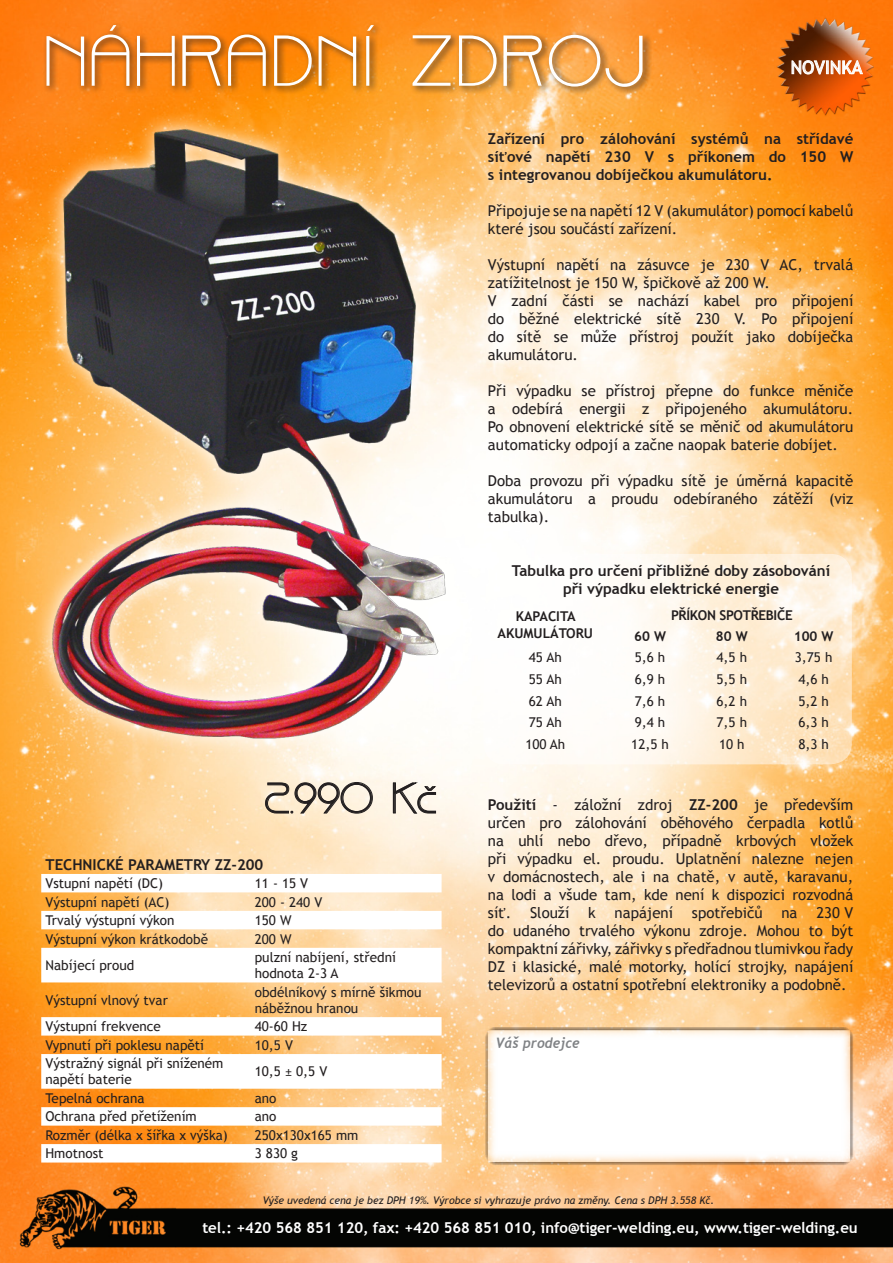
<style>
.page{position:relative;width:893px;height:1263px;background:#fff}
.page>*{position:absolute;margin:0;border:0;box-sizing:border-box;transform-origin:0 0}
.t1{font:69.45px "Brisk";letter-spacing:.005em;color:#fff}
.t2{font:42px "Brisk";color:#231f20}
.t3{font:18px "Trebuchet MS";color:#fff}
.t4{font:15px/18px "Trebuchet MS";color:#231f20;text-align:justify}
.t5{font:700 15px/18px "Trebuchet MS";color:#231f20;text-align:justify}
.t6{font:700 15px "Trebuchet MS";letter-spacing:-.005em;color:#fff}
.t7{font:italic 700 14.4px "Trebuchet";color:#808285;scale:.94 1}
.t8{font:13.5px/16.2px "Trebuchet MS";color:#231f20}
.t9{font:700 13.5px/16.2px "Trebuchet MS";color:#231f20;text-align:center}
.t10{font:700 13.5px "Trebuchet MS";letter-spacing:-.025em;color:#231f20}
.t11{font:italic 10.5px "Trebuchet MS";color:#231f20}
.s1{font-weight:700}
</style>
<div class="page">
<img style="left:0;top:0;width:893px;height:1263px">
<svg style="left:483px;top:554px;width:369px;height:210px"></svg>
<img style="left:18px;top:103px;width:452px;height:656px">
<img style="left:16px;top:1181px;width:877px;height:72px">
<div style="left:486px;top:1028px;width:366px;height:135px;background:#fff"></div>
<div style="left:43px;top:21px;width:608px;height:75px;background:#231f20;opacity:.75"></div>
<img style="left:740px;top:0;width:153px;height:133px">
<svg style="left:791px;top:60px;width:72px;height:15px"></svg>
<svg style="left:41px;top:874px;width:401px;height:288px"></svg>
<svg style="left:265px;top:781px;width:108px;height:33px;background:#d6cab7"></svg>
<svg style="left:393px;top:782px;width:44px;height:32px"></svg>
<p class="t1" style="left:43px;top:24px;width:607px">NÁHRADNÍ ZDROJ</p>
<p class="t3" style="left:791px;top:57px;width:73px">NOVINKA</p>
<p class="t5" style="left:488px;top:130px;width:367px">Zařízení pro zálohování systémů na střídavé síťové napětí 230 V s příkonem do 150 W s integrovanou dobíječkou akumulátoru.</p>
<p class="t4" style="left:488px;top:202px;width:367px">Připojuje se na napětí 12 V (akumulátor) pomocí kabelů které jsou součástí zařízení.</p>
<p class="t4" style="left:488px;top:256px;width:367px">Výstupní napětí na zásuvce je 230 V AC, trvalá zatížitelnost je 150 W, špičkově až 200 W.</p>
<p class="t4" style="left:488px;top:292px;width:367px">V zadní části se nachází kabel pro připojení do běžné elektrické sítě 230 V. Po připojení do sítě se může přístroj použít jako dobíječka akumulátoru.</p>
<p class="t4" style="left:488px;top:382px;width:367px">Při výpadku se přístroj přepne do funkce měniče a odebírá energii z připojeného akumulátoru.<br>Po obnovení elektrické sítě se měnič od akumulátoru automaticky odpojí a začne naopak baterie dobíjet.</p>
<p class="t4" style="left:488px;top:472px;width:367px">Doba provozu při výpadku sítě je úměrná kapacitě akumulátoru a proudu odebíraného zátěží (viz tabulka).</p>
<p class="t5" style="left:512px;top:562px;width:320px">Tabulka pro určení přibližné doby zásobování</p>
<p class="t5" style="left:563px;top:580px;width:217px">při výpadku elektrické energie</p>
<p class="t9" style="left:497px;top:608px;width:97px">KAPACITA<br>AKUMULÁTORU</p>
<p class="t10" style="left:671px;top:606px;width:123px">PŘÍKON SPOTŘEBIČE</p>
<p class="t9" style="left:634px;top:628px;width:33px">60 W</p>
<p class="t9" style="left:716px;top:628px;width:33px">80 W</p>
<p class="t9" style="left:794px;top:628px;width:41px">100 W</p>
<p class="t2" style="left:264px;top:775px;width:176px">2.990 Kč</p>
<p class="t5" style="left:45px;top:855px;width:219px">TECHNICKÉ PARAMETRY ZZ-200</p>
<p class="t8" style="left:45px;top:875px;width:119px">Vstupní napětí (DC)</p>
<p class="t8" style="left:255px;top:875px;width:55px">11 - 15 V</p>
<p class="t8" style="left:45px;top:894px;width:126px">Výstupní napětí (AC)</p>
<p class="t8" style="left:255px;top:894px;width:69px">200 - 240 V</p>
<p class="t8" style="left:45px;top:912px;width:130px">Trvalý výstupní výkon</p>
<p class="t8" style="left:255px;top:912px;width:38px">150 W</p>
<p class="t8" style="left:45px;top:931px;width:164px">Výstupní výkon krátkodobě</p>
<p class="t8" style="left:255px;top:931px;width:38px">200 W</p>
<p class="t8" style="left:45px;top:957px;width:90px">Nabíjecí proud</p>
<p class="t8" style="left:255px;top:949px;width:143px">pulzní nabíjení, střední hodnota 2-3 A</p>
<p class="t8" style="left:45px;top:992px;width:124px">Výstupní vlnový tvar</p>
<p class="t8" style="left:255px;top:984px;width:168px">obdélníkový s mírně šikmou náběžnou hranou</p>
<p class="t8" style="left:45px;top:1019px;width:117px">Výstupní frekvence</p>
<p class="t8" style="left:255px;top:1019px;width:54px">40-60 Hz</p>
<p class="t8" style="left:45px;top:1037px;width:160px">Vypnutí při poklesu napětí</p>
<p class="t8" style="left:255px;top:1037px;width:40px">10,5 V</p>
<p class="t8" style="left:45px;top:1055px;width:179px">Výstražný signál při sníženém napětí baterie</p>
<p class="t8" style="left:255px;top:1064px;width:74px">10,5 ± 0,5 V</p>
<p class="t8" style="left:45px;top:1090px;width:100px">Tepelná ochrana</p>
<p class="t8" style="left:255px;top:1090px;width:23px">ano</p>
<p class="t8" style="left:45px;top:1109px;width:153px">Ochrana před přetížením</p>
<p class="t8" style="left:255px;top:1109px;width:23px">ano</p>
<p class="t8" style="left:45px;top:1127px;width:184px">Rozměr (délka x šířka x výška)</p>
<p class="t8" style="left:255px;top:1127px;width:105px">250x130x165 mm</p>
<p class="t8" style="left:45px;top:1145px;width:60px">Hmotnost</p>
<p class="t8" style="left:255px;top:1145px;width:45px">3 830 g</p>
<p class="t8" style="left:529px;top:649px;width:34px">45 Ah</p>
<p class="t8" style="left:635px;top:649px;width:32px">5,6 h</p>
<p class="t8" style="left:717px;top:649px;width:32px">4,5 h</p>
<p class="t8" style="left:795px;top:649px;width:39px">3,75 h</p>
<p class="t8" style="left:529px;top:671px;width:34px">55 Ah</p>
<p class="t8" style="left:635px;top:671px;width:32px">6,9 h</p>
<p class="t8" style="left:717px;top:671px;width:32px">5,5 h</p>
<p class="t8" style="left:798px;top:671px;width:32px">4,6 h</p>
<p class="t8" style="left:529px;top:693px;width:34px">62 Ah</p>
<p class="t8" style="left:635px;top:693px;width:32px">7,6 h</p>
<p class="t8" style="left:717px;top:693px;width:32px">6,2 h</p>
<p class="t8" style="left:798px;top:693px;width:32px">5,2 h</p>
<p class="t8" style="left:529px;top:715px;width:34px">75 Ah</p>
<p class="t8" style="left:635px;top:715px;width:32px">9,4 h</p>
<p class="t8" style="left:717px;top:715px;width:32px">7,5 h</p>
<p class="t8" style="left:798px;top:715px;width:32px">6,3 h</p>
<p class="t8" style="left:525px;top:736px;width:41px">100 Ah</p>
<p class="t8" style="left:631px;top:736px;width:39px">12,5 h</p>
<p class="t8" style="left:719px;top:736px;width:27px">10 h</p>
<p class="t8" style="left:798px;top:736px;width:32px">8,3 h</p>
<p class="t4" style="left:488px;top:796px;width:367px"><span class="s1">Použití</span> - záložní zdroj <span class="s1">ZZ-200</span> je především určen pro zálohování oběhového čerpadla kotlů na uhlí nebo dřevo, případně krbových vložek při výpadku el. proudu. Uplatnění nalezne nejen v domácnostech, ale i na chatě, v autě, karavanu, na lodi a všude tam, kde není k dispozici rozvodná síť.</p>
<p class="t4" style="left:530px;top:904px;width:41px">Slouží</p>
<p class="t4" style="left:588px;top:904px;width:9px">k</p>
<p class="t4" style="left:615px;top:904px;width:60px">napájení</p>
<p class="t4" style="left:692px;top:904px;width:72px">spotřebičů</p>
<p class="t4" style="left:781px;top:904px;width:18px">na</p>
<p class="t4" style="left:488px;top:904px;width:367px;text-indent:328px">230 V do udaného trvalého výkonu zdroje. Mohou to být kompaktní zářivky, zářivky s předřadnou tlumivkou řady DZ i klasické, malé motorky, holící strojky, napájení televizorů a ostatní spotřební elektroniky a podobně.</p>
<p class="t7" style="left:495px;top:1034px;width:91px">Váš prodejce</p>
<p class="t11" style="left:263px;top:1194px;width:453px">Výše uvedená cena je bez DPH 19%. Výrobce si vyhrazuje právo na změny. Cena s DPH 3.558 Kč.</p>
<p class="t6" style="left:202px;top:1218px;width:657px">tel.: +420 568 851 120, fax: +420 568 851 010, info@tiger-welding.eu, www.tiger-welding.eu</p>
</div>
